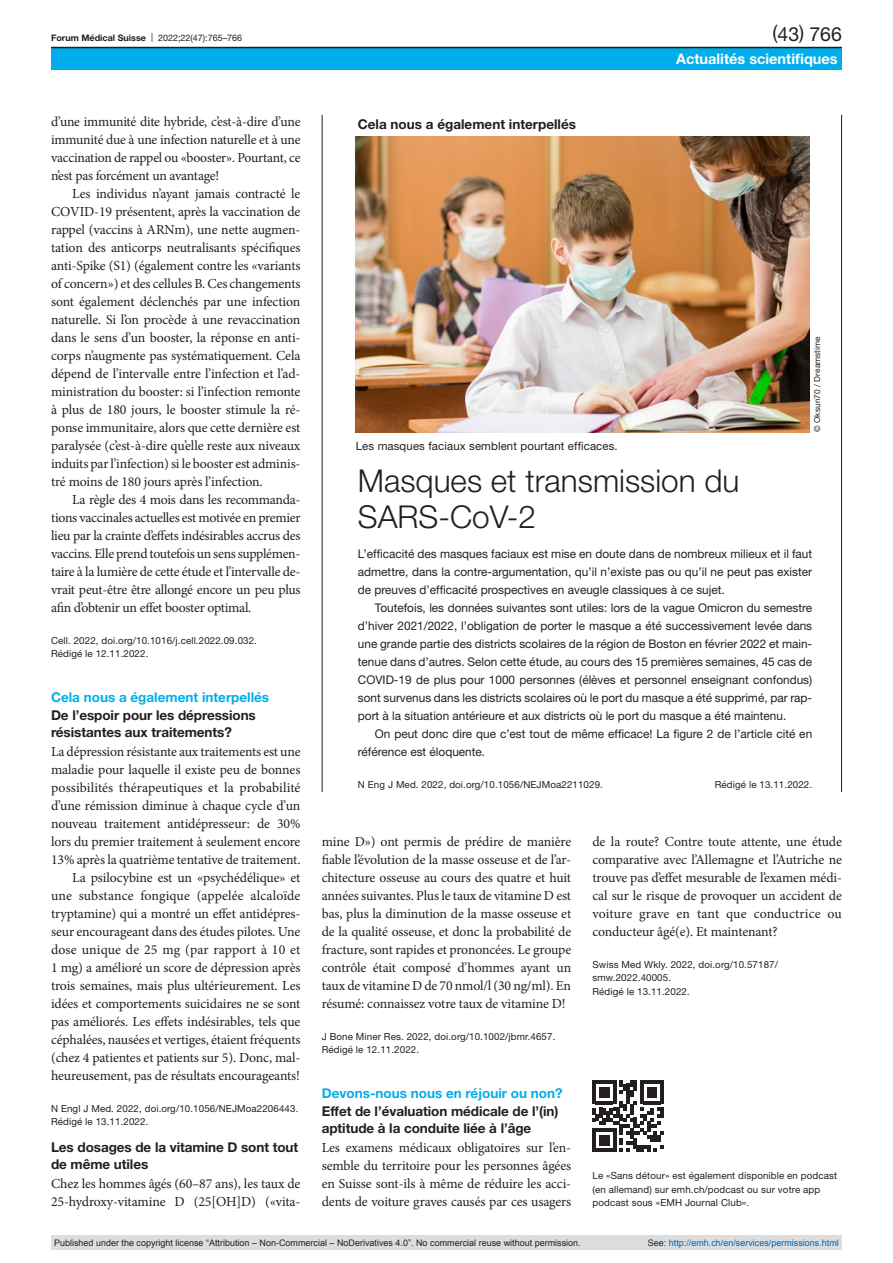
<style>
.page{position:relative;width:893px;height:1263px;background:#fff}
.page>*{position:absolute;margin:0;border:0;box-sizing:border-box;transform-origin:0 0}
.box-head-large{font:300 31.5px/36px "Helvetica Neue LT Pro";color:#231f20}
.t1{font:19.5px "Helvetica Neue LT Pro";color:#231f20}
.t2{font:700 14.55px "Helvetica Neue LT Pro";color:#fff}
.paragraph-indent{font:13.8px/18px "Minion Pro";letter-spacing:-.01em;color:#231f20;text-align:justify}
.paragraph{font:13.8px/18px "Minion Pro";letter-spacing:-.01em;color:#231f20;text-align:justify}
.head2{font:700 13.5px/17.2px "Helvetica Neue LT Pro";letter-spacing:-.005em;color:#231f20}
.head1{font:700 13.5px "Helvetica Neue LT Pro";color:#00aeeb}
.pre-heading{font:700 13.5px "Helvetica Neue LT Pro";color:#231f20}
.box-paragraph-large{font:11.85px/18px "Helvetica Neue LT Pro";color:#231f20;text-align:justify}
.figure-caption{font:11.4px "Helvetica Neue LT Pro";letter-spacing:.01em;color:#231f20}
.paragraph-small{font:9.75px/13.5px "Helvetica Neue LT Pro";letter-spacing:.01em;color:#231f20}
.t3{font:9px "Arial";color:#231f20}
.t4{font:9px "Arial";color:#0066b3}
.t5{font:9px "Helvetica Neue LT Pro";color:#231f20}
.credits{font:8.25px "Helvetica Neue LT Pro";letter-spacing:.01em;color:#231f20}
.s1{font-weight:700}
.s2{color:#231f20}
</style>
<div class="page">
<hr style="left:322px;top:115px;width:1px;height:677px;background:#231f20">
<hr style="left:841px;top:115px;width:1px;height:677px;background:#231f20">
<img style="left:355px;top:137px;width:455px;height:295px">
<div style="left:51px;top:47px;width:791px;height:23px;background:#00aeeb"></div>
<hr style="left:51px;top:47px;width:791px;height:1px;background:#231f20">
<svg style="left:592px;top:1080px;width:72px;height:72px"></svg>
<div style="left:51px;top:1235px;width:791px;height:15px;background:#dcdddf"></div>
<p class="t5" style="left:51px;top:32px;width:193px"><span class="s1">Forum Médical Suisse</span> | 2022;22(47):765–766</p>
<p class="paragraph" style="left:51px;top:113px;width:251px">d’une immunité dite hybride, c’est-à-dire d’une immunité due à une infection naturelle et à une vaccination de rappel ou «booster». Pourtant, ce n’est pas forcément un avantage!</p>
<p class="paragraph-indent" style="left:51px;top:185px;width:251px;text-align:left;text-indent:21px">Les individus n’ayant jamais contracté le COVID-19 présentent, après la vaccination de rappel (vaccins à ARNm), une nette augmen&shy;tation des anticorps neutralisants spécifiques anti-Spike (S1) (également contre les «variants of concern») et des cellules B. Ces changements sont également déclenchés par une infection naturelle. Si l’on procède à une revaccination dans le sens d’un booster, la réponse en anti&shy;corps n’augmente pas systématiquement. Cela dépend de l’intervalle entre l’infection et l’ad&shy;ministration du booster: si l’infection remonte à plus de 180 jours, le booster stimule la ré&shy;ponse immunitaire, alors que cette dernière est paralysée (c’est-à-dire qu’elle reste aux niveaux induits par l’infection) si le booster est adminis&shy;tré moins de 180 jours après l’infection.</p>
<p class="paragraph-indent" style="left:51px;top:491px;width:251px;text-indent:21px">La règle des 4 mois dans les recommanda&shy;tions vaccinales actuelles est motivée en premier lieu par la crainte d’effets indésirables accrus des vaccins. Elle prend toutefois un sens supplémen&shy;taire à la lumière de cette étude et l’intervalle de&shy;vrait peut-être être allongé encore un peu plus afin d’obtenir un effet booster optimal.</p>
<p class="paragraph-small" style="left:51px;top:633px;width:207px">Cell. 2022, doi.org/10.1016/j.cell.2022.09.032.</p>
<p class="paragraph-small" style="left:51px;top:647px;width:99px">Rédigé le 12.11.2022.</p>
<p class="head1" style="left:51px;top:689px;width:220px">Cela nous a également interpellés</p>
<p class="head2" style="left:51px;top:706px;width:206px">De l’espoir pour les dépressions résistantes aux traitements?</p>
<p class="paragraph" style="left:51px;top:743px;width:251px">La dépression résistante aux traitements est une maladie pour laquelle il existe peu de bonnes possibilités thérapeutiques et la probabilité d’une rémission diminue à chaque cycle d’un nouveau traitement antidépresseur: de 30% lors du premier traitement à seulement encore 13% après la quatrième tentative de traitement.</p>
<p class="paragraph-indent" style="left:51px;top:869px;width:251px;text-indent:21px">La psilocybine est un «psychédélique» et une substance fongique (appelée alcaloïde tryptamine) qui a montré un effet antidépres&shy;seur encourageant dans des études pilotes. Une dose unique de 25 mg (par rapport à 10 et 1 mg) a amélioré un score de dépression après trois semaines, mais plus ultérieurement. Les idées et comportements suicidaires ne se sont pas améliorés. Les effets indésirables, tels que céphalées, nausées et vertiges, étaient fréquents (chez 4 patientes et patients sur 5). Donc, mal&shy;heureusement, pas de résultats encourageants!</p>
<p class="paragraph-small" style="left:51px;top:1101px;width:249px">N Engl J Med. 2022, doi.org/10.1056/NEJMoa2206443.</p>
<p class="paragraph-small" style="left:51px;top:1115px;width:99px">Rédigé le 13.11.2022.</p>
<p class="head2" style="left:51px;top:1138px;width:249px">Les dosages de la vitamine D sont tout de même utiles</p>
<p class="paragraph" style="left:51px;top:1175px;width:251px">Chez les hommes âgés (60–87 ans), les taux de<br>25-hydroxy-vitamine D (25[OH]D) («vita-</p>
<h2 class="t1" style="left:772px;top:22px;width:71px">(43) 766</h2>
<p class="pre-heading" style="left:358px;top:115px;width:220px">Cela nous a également interpellés</p>
<p class="t2" style="left:676px;top:49px;width:163px">Actualités scientifiques</p>
<p class="figure-caption" style="left:356px;top:439px;width:264px">Les masques faciaux semblent pourtant efficaces.</p>
<p class="credits" style="left:812px;top:432px;width:97px;rotate:-90deg">© Oksun70 / Dreamstime</p>
<p class="box-head-large" style="left:358px;top:462px;width:383px">Masques et transmission du<br>SARS-CoV-2</p>
<p class="box-paragraph-large" style="left:358px;top:545px;width:456px">L’efficacité des masques faciaux est mise en doute dans de nombreux milieux et il faut admettre, dans la contre-argumentation, qu’il n’existe pas ou qu’il ne peut pas exister de preuves d’efficacité prospectives en aveugle classiques à ce sujet.</p>
<p class="box-paragraph-large" style="left:358px;top:599px;width:456px;text-indent:17px">Toutefois, les données suivantes sont utiles: lors de la vague Omicron du semestre d’hiver 2021/2022, l’obligation de porter le masque a été successivement levée dans une grande partie des districts scolaires de la région de Boston en février 2022 et main&shy;tenue dans d’autres. Selon cette étude, au cours des 15 premières semaines, 45 cas de COVID-19 de plus pour 1000 personnes (élèves et personnel enseignant confondus) sont survenus dans les districts scolaires où le port du masque a été supprimé, par rap&shy;port à la situation antérieure et aux districts où le port du masque a été maintenu.</p>
<p class="box-paragraph-large" style="left:358px;top:725px;width:456px;text-indent:17px">On peut donc dire que c’est tout de même efficace! La figure 2 de l’article cité en référence est éloquente.</p>
<p class="paragraph-small" style="left:358px;top:777px;width:247px">N Eng J Med. 2022, doi.org/10.1056/NEJMoa2211029.</p>
<p class="paragraph-small" style="left:715px;top:777px;width:99px">Rédigé le 13.11.2022.</p>
<p class="paragraph" style="left:322px;top:833px;width:251px">mine D») ont permis de prédire de manière fiable l’évolution de la masse osseuse et de l’ar&shy;chitecture osseuse au cours des quatre et huit années suivantes. Plus le taux de vitamine D est bas, plus la diminution de la masse osseuse et de la qualité osseuse, et donc la probabilité de fracture, sont rapides et prononcées. Le groupe contrôle était composé d’hommes ayant un taux de vitamine D de 70 nmol/l (30 ng/ml). En résumé: connaissez votre taux de vitamine D!</p>
<p class="paragraph-small" style="left:322px;top:1029px;width:235px">J Bone Miner Res. 2022, doi.org/10.1002/jbmr.4657.</p>
<p class="paragraph-small" style="left:322px;top:1043px;width:99px">Rédigé le 12.11.2022.</p>
<p class="head1" style="left:322px;top:1085px;width:242px">Devons-nous nous en réjouir ou non?</p>
<p class="head2" style="left:322px;top:1102px;width:238px">Effet de l’évaluation médicale de l’(in) aptitude à la conduite liée à l’âge</p>
<p class="paragraph" style="left:322px;top:1139px;width:251px">Les examens médicaux obligatoires sur l’en&shy;semble du territoire pour les personnes âgées en Suisse sont-ils à même de réduire les acci&shy;dents de voiture graves causés par ces usagers</p>
<p class="paragraph" style="left:592px;top:833px;width:251px">de la route? Contre toute attente, une étude comparative avec l’Allemagne et l’Autriche ne trouve pas d’effet mesurable de l’examen médi&shy;cal sur le risque de provoquer un accident de voiture grave en tant que conductrice ou conducteur âgé(e). Et maintenant?</p>
<p class="paragraph-small" style="left:592px;top:957px;width:187px">Swiss Med Wkly. 2022, doi.org/10.57187/ smw.2022.40005.</p>
<p class="paragraph-small" style="left:592px;top:984px;width:99px">Rédigé le 13.11.2022.</p>
<p class="paragraph-small" style="left:592px;top:1169px;width:246px">Le «Sans détour» est également disponible en podcast (en allemand) sur emh.ch/podcast ou sur votre app podcast sous «EMH Journal Club».</p>
<p class="t3" style="left:54px;top:1237px;width:528px">Published under the copyright license “Attribution – Non-Commercial – NoDerivatives 4.0”. No commercial reuse without permission.</p>
<p class="t4" style="left:648px;top:1237px;width:193px"><span class="s2">See:</span> http://emh.ch/en/services/permissions.html</p>
</div>
